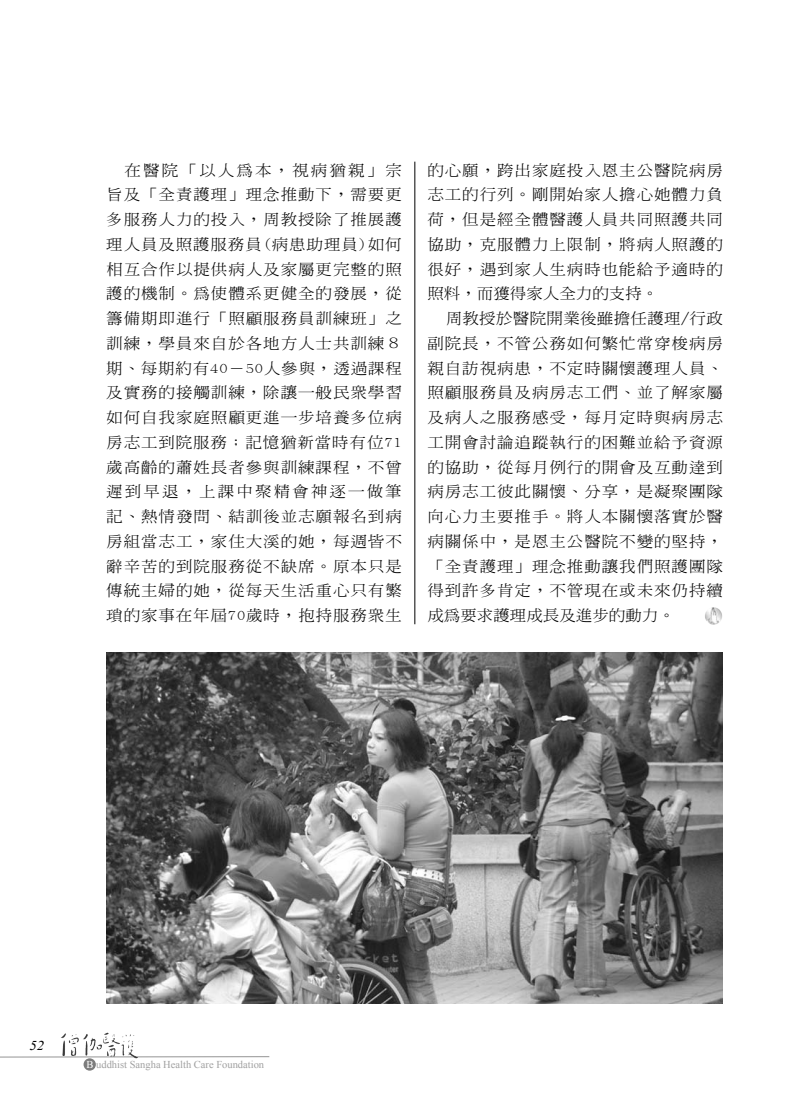
<style>
.page{position:relative;width:808px;height:1106px;background:#fff}
.page>*{position:absolute;margin:0;border:0;box-sizing:border-box;transform-origin:0 0}
.t1{font:300 14.85px/24.8px "AR Ming B5";letter-spacing:.055em;color:#000;text-align:justify;scale:1.11 1}
.t2{font:italic 13.5px "Times New Roman";color:#000;scale:1.11 1}
.t3{font:10.5px "Times New Roman";color:#a0a0a0}
.s1{color:#fff}
</style>
<div class="page">
<div style="left:84px;top:1058px;width:12px;height:12px;background:#7c7c7c;border-radius:50%"></div>
<hr style="left:0;top:1056px;width:269px;height:1px;background:#949494">
<img style="left:127px;top:1035px;width:11px;height:23px">
<img style="left:106px;top:652px;width:617px;height:351px">
<hr style="left:415px;top:162px;width:1px;height:462px;background:#000">
<img style="left:705px;top:607px;width:17px;height:18px">
<p class="t1" style="left:106px;top:157px;width:268px;text-indent:18px">在醫院「以人為本，視病猶親」宗旨及「全責護理」理念推動下，需要更多服務人力的投入，周教授除了推展護理人員及照護服務員(病患助理員)如何相互合作以提供病人及家屬更完整的照護的機制。為使體系更健全的發展，從籌備期即進行「照顧服務員訓練班」之訓練，學員來自於各地方人士共訓練８期、每期約有40－50人參與，透過課程及實務的接觸訓練，除讓一般民眾學習如何自我家庭照顧更進一步培養多位病房志工到院服務；記憶猶新當時有位71歲高齡的蕭姓長者參與訓練課程，不曾遲到早退，上課中聚精會神逐一做筆記、熱情發問、結訓後並志願報名到病房組當志工，家住大溪的她，每週皆不辭辛苦的到院服務從不缺席。原本只是傳統主婦的她，從每天生活重心只有繁瑣的家事在年屆70歲時，抱持服務眾生</p>
<p class="t1" style="left:427px;top:157px;width:268px">的心願，跨出家庭投入恩主公醫院病房志工的行列。剛開始家人擔心她體力負荷，但是經全體醫護人員共同照護共同協助，克服體力上限制，將病人照護的很好，遇到家人生病時也能給予適時的照料，而獲得家人全力的支持。</p>
<p class="t1" style="left:427px;top:306px;width:268px;text-indent:18px">周教授於醫院開業後雖擔任護理/行政副院長，不管公務如何繁忙常穿梭病房親自訪視病患，不定時關懷護理人員、照顧服務員及病房志工們、並了解家屬及病人之服務感受，每月定時與病房志工開會討論追蹤執行的困難並給予資源的協助，從每月例行的開會及互動達到病房志工彼此關懷、分享，是凝聚團隊向心力主要推手。將人本關懷落實於醫病關係中，是恩主公醫院不變的堅持，「全責護理」理念推動讓我們照護團隊得到許多肯定，不管現在或未來仍持續成為要求護理成長及進步的動力。</p>
<p class="t2" style="left:29px;top:1036px;width:15px">52</p>
<p class="t3" style="left:87px;top:1057px;width:179px"><span class="s1">B</span> uddhist Sangha Health Care Foundation</p>
</div>
